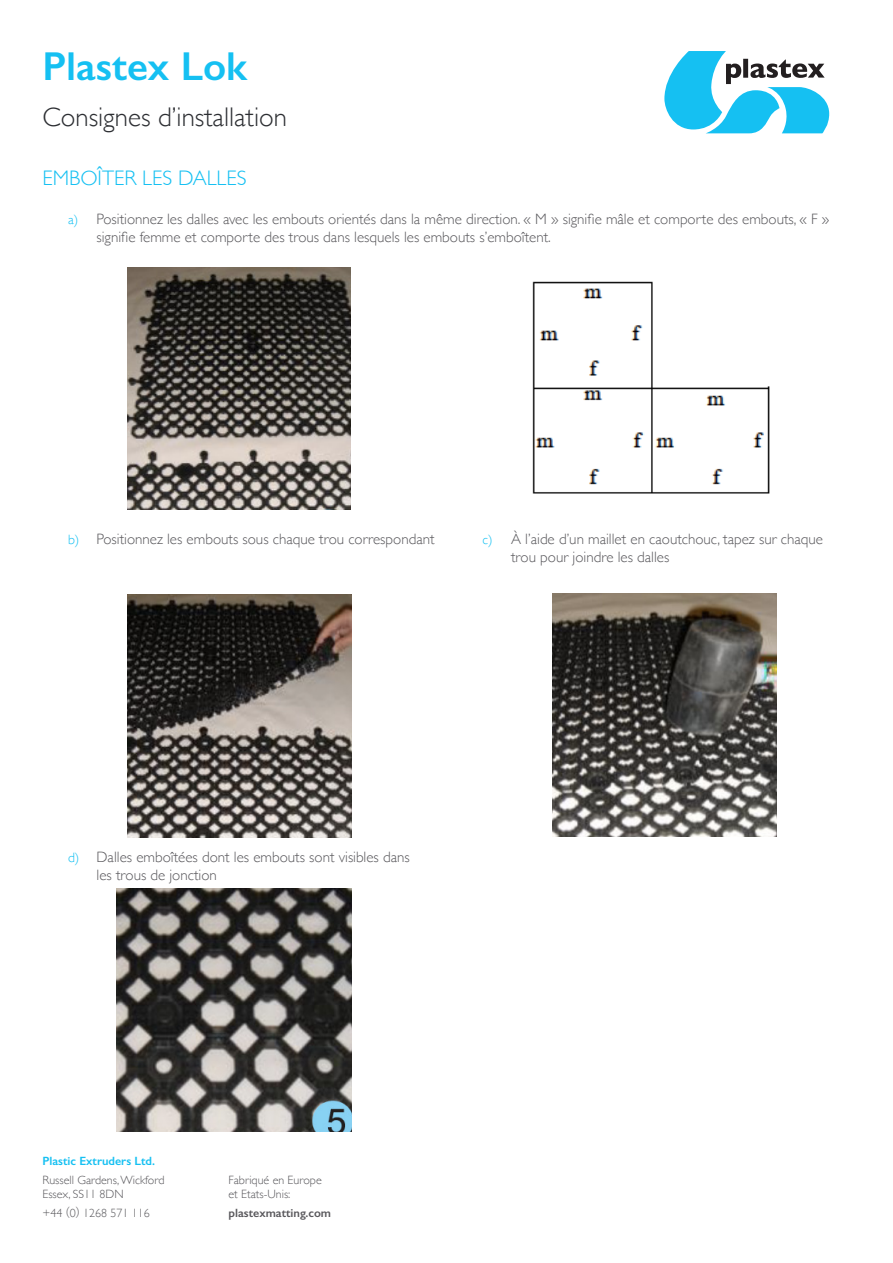
<style>
.page{position:relative;width:893px;height:1263px;background:#fff}
.page>*{position:absolute;margin:0;border:0;box-sizing:border-box;transform-origin:0 0}
.t1{font:600 40.5px "Gill Sans";color:#15c0f2}
.t2{font:300 27px "Gill Sans";color:#2c2e32}
.t3{font:300 21px "Gill Sans";color:#15c0f2}
.t4{font:300 15px/18px "Gill Sans";color:#59585c}
.t5{font:300 12px/14.4px "Gill Sans";color:#59585c}
.t6{font:600 12px "Gill Sans";color:#15c0f2}
.t7{font:600 12px "Gill Sans";color:#59585c}
.s1{font-size:13.5px;color:#15c0f2}
</style>
<div class="page">
<svg style="left:664px;top:51px;width:165px;height:82px"></svg>
<img style="left:128px;top:267px;width:223px;height:242px">
<img style="left:532px;top:281px;width:238px;height:213px">
<img style="left:127px;top:595px;width:224px;height:243px">
<img style="left:552px;top:594px;width:224px;height:243px">
<img style="left:116px;top:889px;width:235px;height:243px">
<p class="t1" style="left:43px;top:42px;width:206px">Plastex Lok</p>
<p class="t2" style="left:43px;top:95px;width:246px">Consignes d’installation</p>
<p class="t3" style="left:43px;top:162px;width:206px">EMBOÎTER LES DALLES</p>
<p class="t4" style="left:97px;top:209px;width:734px;text-indent:-28px"><span class="s1">a)</span> Positionnez les dalles avec les embouts orientés dans la même direction. « M » signifie mâle et comporte des embouts, « F » signifie femme et comporte des trous dans lesquels les embouts s’emboîtent.</p>
<p class="t4" style="left:68px;top:529px;width:368px"><span class="s1">b)</span> Positionnez les embouts sous chaque trou correspondant</p>
<p class="t4" style="left:511px;top:529px;width:313px;text-indent:-28px"><span class="s1">c)</span> À l’aide d’un maillet en caoutchouc, tapez sur chaque trou pour joindre les dalles</p>
<p class="t4" style="left:97px;top:847px;width:315px;text-indent:-28px"><span class="s1">d)</span> Dalles emboîtées dont les embouts sont visibles dans les trous de jonction</p>
<p class="t6" style="left:43px;top:1153px;width:114px">Plastic Extruders Ltd.</p>
<p class="t5" style="left:43px;top:1172px;width:124px">Russell Gardens, Wickford<br>Essex, SS11 8DN</p>
<p class="t5" style="left:43px;top:1205px;width:109px">+44 (0) 1268 571 116</p>
<p class="t5" style="left:229px;top:1172px;width:95px">Fabriqué en Europe et Etats-Unis:</p>
<p class="t7" style="left:229px;top:1205px;width:104px">plastexmatting.com</p>
</div>
